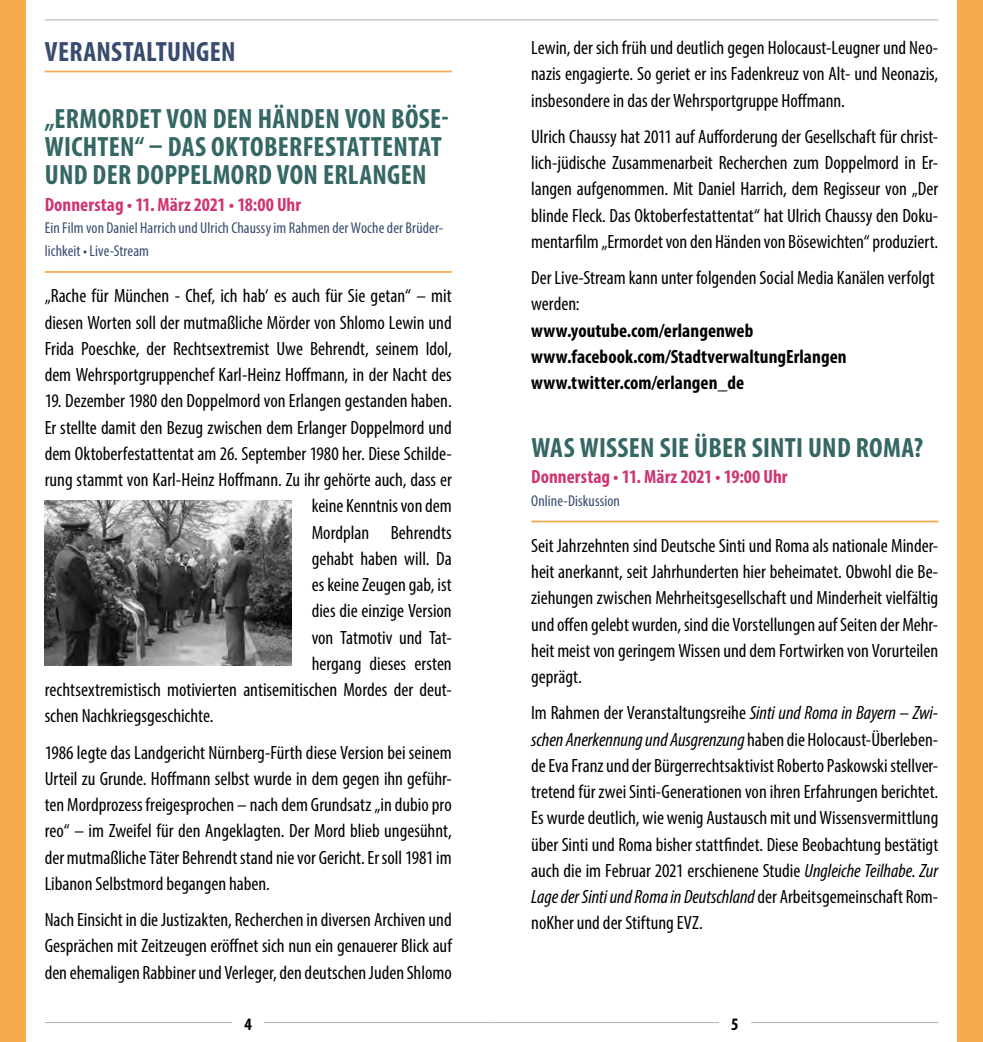
<style>
.page{position:relative;width:983px;height:1042px;background:#fff}
.page>*{position:absolute;margin:0;border:0;box-sizing:border-box;transform-origin:0 0}
.VA_Titel{font:700 condensed 28px/28px "Myriad Pro";letter-spacing:.01em;color:#356764}
.VA_Titel-2{font:700 condensed 28px "Myriad Pro";letter-spacing:.01em;color:#394c6e}
.Fließtext{font:condensed 19.25px/26.2px "Myriad Pro";color:#000;text-align:justify}
.Fließtext-2{font:700 condensed 19.25px "Myriad Pro";letter-spacing:.005em;color:#000}
.Datum{font:700 condensed 19.25px "Myriad Pro";letter-spacing:.005em;color:#cf3574}
.t1{font:700 condensed 17.5px "Myriad Pro";color:#000}
.Ort{font:condensed 15.75px/22.8px "Myriad Pro";letter-spacing:.005em;color:#394c6e}
.s1{font-style:italic}
</style>
<div class="page">
<hr style="left:491px;top:1022px;width:447px;height:1px;background:#b2b1af">
<hr style="left:45px;top:1022px;width:446px;height:1px;background:#b2b1af">
<hr style="left:45px;top:19px;width:893px;height:1px;background:#b2b1af">
<div style="left:0;top:0;width:26px;height:1042px;background:#f7aa4e"></div>
<div style="left:956px;top:0;width:26px;height:1042px;background:#f7aa4e"></div>
<div style="left:232px;top:1016px;width:32px;height:13px;background:#fff"></div>
<div style="left:718px;top:1016px;width:32px;height:13px;background:#fff"></div>
<hr style="left:45px;top:71px;width:406px;height:1px;background:#f7aa4e">
<hr style="left:45px;top:271px;width:406px;height:2px;background:#f7aa4e">
<hr style="left:531px;top:521px;width:407px;height:1px;background:#f7aa4e">
<img style="left:45px;top:501px;width:247px;height:164px">
<h2 class="VA_Titel-2" style="left:45px;top:34px;width:192px">VERANSTALTUNGEN</h2>
<h2 class="VA_Titel" style="left:45px;top:104px;width:405px">„ERMORDET VON DEN HÄNDEN VON BÖSE-<br>WICHTEN“ – DAS OKTOBERFESTATTENTAT<br>UND DER DOPPELMORD VON ERLANGEN</h2>
<h3 class="Datum" style="left:45px;top:192px;width:258px">Donnerstag • 11. März 2021 • 18:00 Uhr</h3>
<h4 class="Ort" style="left:45px;top:217px;width:400px">Ein Film von Daniel Harrich und Ulrich Chaussy im Rahmen der Woche der Brüder&shy;lichkeit • Live-Stream</h4>
<p class="Fließtext" style="left:45px;top:282px;width:408px">„Rache für München - Chef, ich hab‘ es auch für Sie getan“ – mit diesen Worten soll der mutmaßliche Mörder von Shlomo Lewin und Frida Poeschke, der Rechtsextremist Uwe Behrendt, seinem Idol, dem Wehrsportgruppenchef Karl-Heinz Hoffmann, in der Nacht des</p>
<p class="Fließtext" style="left:45px;top:387px;width:408px">19. Dezember 1980 den Doppelmord von Erlangen gestanden haben.</p>
<p class="Fließtext" style="left:45px;top:414px;width:408px">Er stellte damit den Bezug zwischen dem Erlanger Doppelmord und</p>
<p class="Fließtext" style="left:45px;top:440px;width:408px">dem Oktoberfestattentat am 26. September 1980 her. Diese Schilde-</p>
<p class="Fließtext" style="left:45px;top:466px;width:408px">rung stammt von Karl-Heinz Hoffmann. Zu ihr gehörte auch, dass er</p>
<p class="Fließtext" style="left:311px;top:492px;width:141px">keine Kenntnis von dem</p>
<p class="Fließtext" style="left:311px;top:519px;width:141px">Mordplan Behrendts</p>
<p class="Fließtext" style="left:311px;top:545px;width:141px">gehabt haben will. Da</p>
<p class="Fließtext" style="left:311px;top:571px;width:141px">es keine Zeugen gab, ist</p>
<p class="Fließtext" style="left:311px;top:597px;width:141px">dies die einzige Version</p>
<p class="Fließtext" style="left:311px;top:624px;width:141px">von Tatmotiv und Tat-</p>
<p class="Fließtext" style="left:311px;top:650px;width:141px">hergang dieses ersten</p>
<p class="Fließtext" style="left:45px;top:676px;width:408px">rechtsextremistisch motivierten antisemitischen Mordes der deut-</p>
<p class="Fließtext" style="left:45px;top:702px;width:170px">schen Nachkriegsgeschichte.</p>
<p class="Fließtext" style="left:45px;top:739px;width:408px">1986 legte das Landgericht Nürnberg-Fürth diese Version bei seinem Urteil zu Grunde. Hoffmann selbst wurde in dem gegen ihn geführ&shy;ten Mordprozess freigesprochen – nach dem Grundsatz „in dubio pro reo“ – im Zweifel für den Angeklagten. Der Mord blieb ungesühnt, der mutmaßliche Täter Behrendt stand nie vor Gericht. Er soll 1981 im Libanon Selbstmord begangen haben.</p>
<p class="Fließtext" style="left:45px;top:906px;width:408px">Nach Einsicht in die Justizakten, Recherchen in diversen Archiven und Gesprächen mit Zeitzeugen eröffnet sich nun ein genauerer Blick auf den ehemaligen Rabbiner und Verleger, den deutschen Juden Shlomo</p>
<p class="Fließtext" style="left:531px;top:34px;width:408px">Lewin, der sich früh und deutlich gegen Holocaust-Leugner und Neo&shy;nazis engagierte. So geriet er ins Fadenkreuz von Alt- und Neonazis, insbesondere in das der Wehrsportgruppe Hoffmann.</p>
<p class="Fließtext" style="left:531px;top:123px;width:408px">Ulrich Chaussy hat 2011 auf Aufforderung der Gesellschaft für christ&shy;lich-jüdische Zusammenarbeit Recherchen zum Doppelmord in Er&shy;langen aufgenommen. Mit Daniel Harrich, dem Regisseur von „Der blinde Fleck. Das Oktoberfestattentat“ hat Ulrich Chaussy den Doku&shy;mentarfilm „Ermordet von den Händen von Bösewichten“ produziert.</p>
<p class="Fließtext" style="left:531px;top:264px;width:405px">Der Live-Stream kann unter folgenden Social Media Kanälen verfolgt werden:</p>
<p class="Fließtext-2" style="left:531px;top:318px;width:223px">www.youtube.com/erlangenweb</p>
<p class="Fließtext-2" style="left:531px;top:344px;width:317px">www.facebook.com/StadtverwaltungErlangen</p>
<p class="Fließtext-2" style="left:531px;top:371px;width:214px">www.twitter.com/erlangen_de</p>
<h2 class="VA_Titel" style="left:531px;top:433px;width:393px">WAS WISSEN SIE ÜBER SINTI UND ROMA?</h2>
<h3 class="Datum" style="left:531px;top:464px;width:258px">Donnerstag • 11. März 2021 • 19:00 Uhr</h3>
<h4 class="Ort" style="left:531px;top:489px;width:90px">Online-Diskussion</h4>
<p class="Fließtext" style="left:531px;top:532px;width:408px">Seit Jahrzehnten sind Deutsche Sinti und Roma als nationale Minder&shy;heit anerkannt, seit Jahrhunderten hier beheimatet. Obwohl die Be&shy;ziehungen zwischen Mehrheitsgesellschaft und Minderheit vielfältig und offen gelebt wurden, sind die Vorstellungen auf Seiten der Mehr&shy;heit meist von geringem Wissen und dem Fortwirken von Vorurteilen geprägt.</p>
<p class="Fließtext" style="left:531px;top:699px;width:408px">Im Rahmen der Veranstaltungsreihe <span class="s1">Sinti und Roma in Bayern – Zwi&shy;schen Anerkennung und Ausgrenzung</span> haben die Holocaust-Überleben&shy;de Eva Franz und der Bürgerrechtsaktivist Roberto Paskowski stellver&shy;tretend für zwei Sinti-Generationen von ihren Erfahrungen berichtet.<br>Es wurde deutlich, wie wenig Austausch mit und Wissensvermittlung über Sinti und Roma bisher stattfindet. Diese Beobachtung bestätigt auch die im Februar 2021 erschienene Studie <span class="s1">Ungleiche Teilhabe. Zur Lage der Sinti und Roma in Deutschland</span> der Arbeitsgemeinschaft Rom&shy;noKher und der Stiftung EVZ.</p>
<p class="t1" style="left:244px;top:1013px;width:9px">4</p>
<p class="t1" style="left:730px;top:1013px;width:9px">5</p>
</div>
